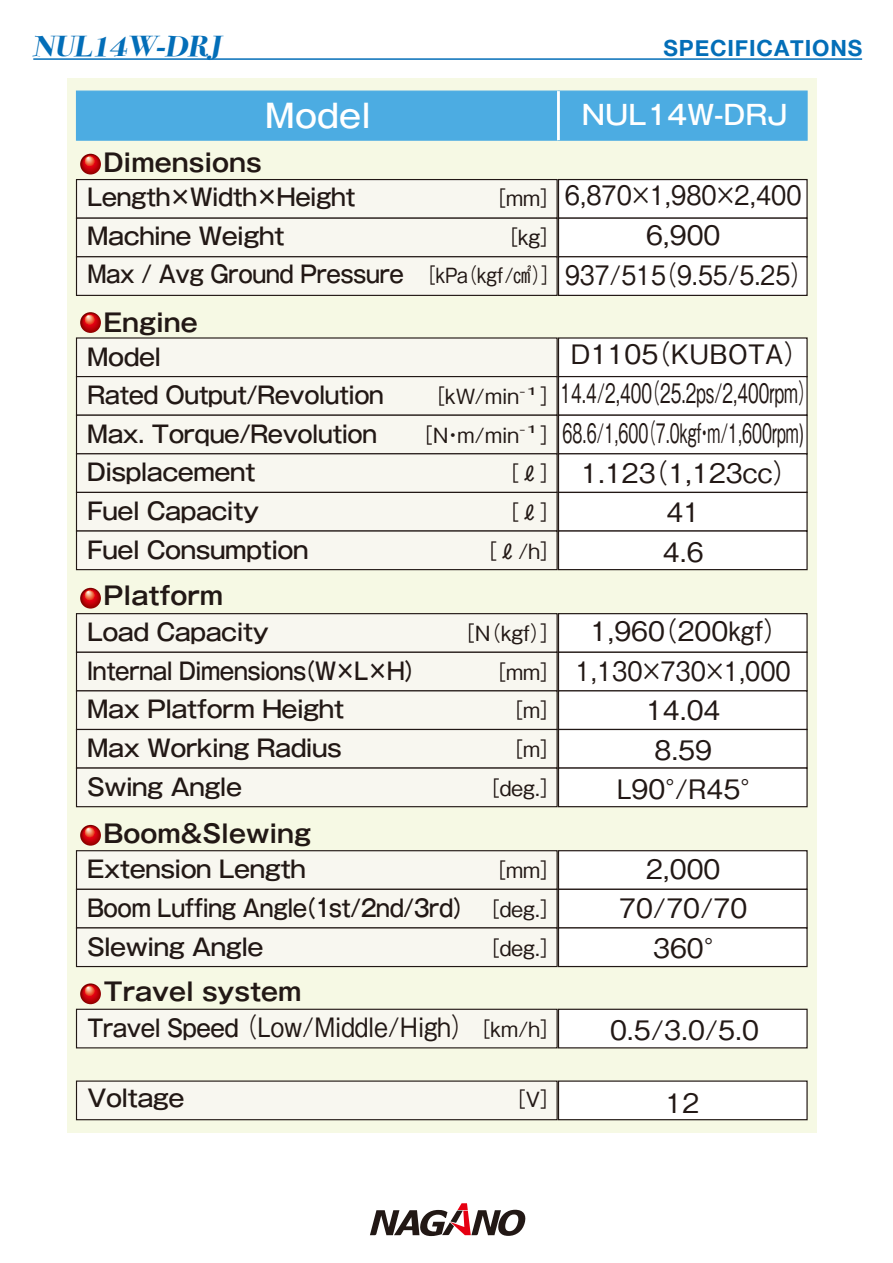
<style>
.page{position:relative;width:893px;height:1263px;background:#fff}
.page>*{position:absolute;margin:0;border:0;box-sizing:border-box;transform-origin:0 0}
.t1{font:500 32.1px "Gothic MB101 Pr 5";color:#fff}
.t2{font:italic 700 28.8px "Bodoni Svty Two ITCTT";color:#036eb8;scale:1.12 1}
.t3{font:500 26.85px/39.6px "Gothic BBB Pr 5";color:#221815;text-align:center}
.t4{font:500 26.85px/39.6px "Gothic BBB Pr 5";color:#221815;text-align:center;scale:.9 1}
.t5{font:500 26.85px "Gothic MB101 Pr 5";color:#fff}
.t6{font:500 26.7px "Gothic BBB Pr 5";color:#221815;scale:.9 1}
.t7{font:700 24.75px "Gothic MB101 Pr 5 De";color:#221815}
.t8{font:500 23.4px/38.5px "Gothic MB101 Pr 5";letter-spacing:-.03em;color:#221815}
.t9{font:500 23.4px/38.8px "Gothic MB101 Pr 5";letter-spacing:-.03em;color:#221815;scale:.9 1}
.t10{font:500 23.4px "Gothic MB101 Pr 5";letter-spacing:-.03em;color:#221815;scale:.96 1}
.t11{font:700 22.35px "Helvetica Neue";letter-spacing:.04em;color:#036eb8}
.t12{font:500 20.85px "Gothic BBB Pr 5";color:#221815}
.t13{font:500 10.5px "Gothic BBB Pr 5";color:#221815;scale:2 1}
.s1{font-family:"Gothic BBB Pr 5";font-size:20.85px}
.s2{font-family:"Gothic MB101 Pr 5";font-size:23.4px}
.s3{font-size:20.85px}
</style>
<div class="page">
<hr style="left:33px;top:58px;width:829px;height:2px;background:#036eb8">
<div style="left:68px;top:78px;width:749px;height:1055px;background:#f6f9e4"></div>
<svg style="left:370px;top:1203px;width:156px;height:33px"></svg>
<div style="left:558px;top:91px;width:250px;height:50px;background:#4cace2;border:1px solid #4cace2"></div>
<div style="left:76px;top:91px;width:482px;height:50px;background:#4cace2;border:1px solid #4cace2"></div>
<svg style="left:80px;top:154px;width:21px;height:20px"></svg>
<div style="left:76px;top:179px;width:482px;height:40px;background:#f8f7f0;border:1px solid #221815"></div>
<div style="left:558px;top:179px;width:250px;height:40px;background:#fff;border:1px solid #221815"></div>
<svg style="left:80px;top:312px;width:21px;height:21px"></svg>
<div style="left:76px;top:337px;width:482px;height:40px;background:#f8f7f0"></div>
<div style="left:558px;top:337px;width:250px;height:40px;background:#fff"></div>
<div style="left:76px;top:376px;width:482px;height:40px;background:#f8f7f0;border:1px solid #221815"></div>
<div style="left:558px;top:376px;width:250px;height:40px;background:#fff;border:1px solid #221815"></div>
<div style="left:76px;top:415px;width:482px;height:39px;background:#f8f7f0;border:1px solid #221815"></div>
<div style="left:558px;top:415px;width:250px;height:39px;background:#fff;border:1px solid #221815"></div>
<div style="left:76px;top:453px;width:482px;height:40px;background:#f8f7f0;border:1px solid #221815"></div>
<div style="left:558px;top:453px;width:250px;height:40px;background:#fff;border:1px solid #221815"></div>
<div style="left:76px;top:492px;width:482px;height:40px;background:#f8f7f0;border:1px solid #221815"></div>
<div style="left:558px;top:492px;width:250px;height:40px;background:#fff;border:1px solid #221815"></div>
<div style="left:76px;top:530px;width:482px;height:40px;background:#f8f7f0;border:1px solid #221815"></div>
<div style="left:76px;top:613px;width:482px;height:40px;background:#f8f7f0;border:1px solid #221815"></div>
<div style="left:558px;top:530px;width:250px;height:40px;background:#fff;border:1px solid #221815"></div>
<div style="left:76px;top:218px;width:482px;height:39px;background:#f8f7f0;border:1px solid #221815"></div>
<div style="left:558px;top:218px;width:250px;height:39px;background:#fff;border:1px solid #221815"></div>
<div style="left:76px;top:256px;width:482px;height:40px;background:#f8f7f0;border:1px solid #221815"></div>
<svg style="left:80px;top:588px;width:21px;height:21px"></svg>
<div style="left:558px;top:613px;width:250px;height:40px;background:#fff;border:1px solid #221815"></div>
<div style="left:76px;top:850px;width:482px;height:40px;background:#f8f7f0;border:1px solid #221815"></div>
<svg style="left:80px;top:825px;width:21px;height:21px"></svg>
<div style="left:558px;top:850px;width:250px;height:40px;background:#fff;border:1px solid #221815"></div>
<div style="left:76px;top:889px;width:482px;height:39px;background:#f8f7f0;border:1px solid #221815"></div>
<div style="left:558px;top:889px;width:250px;height:39px;background:#fff;border:1px solid #221815"></div>
<div style="left:76px;top:927px;width:482px;height:40px;background:#f8f7f0;border:1px solid #221815"></div>
<div style="left:558px;top:927px;width:250px;height:40px;background:#fff;border:1px solid #221815"></div>
<div style="left:76px;top:652px;width:482px;height:39px;background:#f8f7f0;border:1px solid #221815"></div>
<div style="left:558px;top:652px;width:250px;height:39px;background:#fff;border:1px solid #221815"></div>
<div style="left:76px;top:690px;width:482px;height:40px;background:#f8f7f0;border:1px solid #221815"></div>
<div style="left:558px;top:690px;width:250px;height:40px;background:#fff;border:1px solid #221815"></div>
<div style="left:76px;top:729px;width:482px;height:40px;background:#f8f7f0;border:1px solid #221815"></div>
<div style="left:558px;top:729px;width:250px;height:40px;background:#fff;border:1px solid #221815"></div>
<div style="left:76px;top:767px;width:482px;height:40px;background:#f8f7f0;border:1px solid #221815"></div>
<div style="left:76px;top:1009px;width:482px;height:39px;background:#f8f7f0;border:1px solid #221815"></div>
<svg style="left:80px;top:983px;width:21px;height:21px"></svg>
<div style="left:558px;top:1009px;width:250px;height:39px;background:#fff;border:1px solid #221815"></div>
<div style="left:558px;top:767px;width:250px;height:40px;background:#fff;border:1px solid #221815"></div>
<div style="left:558px;top:256px;width:250px;height:40px;background:#fff;border:1px solid #221815"></div>
<hr style="left:557px;top:91px;width:3px;height:49px;background:#fff">
<div style="left:76px;top:1080px;width:482px;height:40px;background:#f8f7f0;border:1px solid #221815"></div>
<div style="left:558px;top:1080px;width:250px;height:40px;background:#fff;border:1px solid #221815"></div>
<p class="t2" style="left:33px;top:23px;width:176px">NUL14W-DRJ</p>
<p class="t11" style="left:663px;top:30px;width:200px">SPECIFICATIONS</p>
<h1 class="t1" style="left:265px;top:89px;width:108px">Model</h1>
<p class="t7" style="left:103px;top:142px;width:160px">Dimensions</p>
<p class="t10" style="left:87px;top:178px;width:281px">Length×Width×Height</p>
<p class="t12" style="left:485px;top:181px;width:77px">［mm］</p>
<p class="t8" style="left:87px;top:214px;width:199px">Machine Weight</p>
<p class="t12" style="left:497px;top:220px;width:65px">［kg］</p>
<p class="t9" style="left:87px;top:253px;width:527px">Max / Avg Ground Pressure <span class="s1">［kPa（kgf/㎠）］</span></p>
<p class="t7" style="left:103px;top:302px;width:96px">Engine</p>
<p class="t8" style="left:87px;top:336px;width:299px">Model<br>Rated Output/Revolution</p>
<p class="t12" style="left:424px;top:380px;width:96px">［kW/min</p>
<p class="t13" style="left:519px;top:382px;width:11px">-1</p>
<p class="t12" style="left:540px;top:380px;width:22px">］</p>
<p class="t8" style="left:87px;top:413px;width:292px">Max. Torque/Revolution</p>
<p class="t12" style="left:412px;top:418px;width:109px">［N・m/min</p>
<p class="t13" style="left:519px;top:421px;width:11px">-1</p>
<p class="t12" style="left:540px;top:418px;width:22px">］</p>
<p class="t8" style="left:87px;top:451px;width:170px">Displacement</p>
<p class="t12" style="left:498px;top:457px;width:64px">［ℓ］</p>
<p class="t8" style="left:87px;top:490px;width:174px">Fuel Capacity</p>
<p class="t12" style="left:498px;top:495px;width:64px">［ℓ］</p>
<p class="t8" style="left:87px;top:529px;width:223px">Fuel Consumption</p>
<p class="t12" style="left:476px;top:534px;width:86px">［ℓ/h］</p>
<p class="t7" style="left:103px;top:575px;width:121px">Platform</p>
<p class="t8" style="left:87px;top:611px;width:183px">Load Capacity</p>
<p class="t12" style="left:454px;top:617px;width:109px">［N（kgf）］</p>
<p class="t9" style="left:87px;top:650px;width:377px">Internal Dimensions（W×L×H）</p>
<p class="t12" style="left:485px;top:655px;width:77px">［mm］</p>
<p class="t8" style="left:87px;top:688px;width:259px">Max Platform Height</p>
<p class="t12" style="left:502px;top:694px;width:60px">［m］</p>
<p class="t8" style="left:87px;top:727px;width:256px">Max Working Radius</p>
<p class="t12" style="left:502px;top:732px;width:60px">［m］</p>
<p class="t8" style="left:87px;top:765px;width:156px">Swing Angle</p>
<p class="t12" style="left:479px;top:771px;width:84px">［deg.］</p>
<p class="t7" style="left:103px;top:813px;width:209px">Boom&amp;Slewing</p>
<p class="t8" style="left:87px;top:848px;width:221px">Extension Length</p>
<p class="t12" style="left:485px;top:854px;width:77px">［mm］</p>
<p class="t9" style="left:87px;top:886px;width:528px">Boom Luffing Angle（1st/2nd/3rd）<span class="s1">［deg.］<br></span>Slewing Angle</p>
<p class="t12" style="left:479px;top:931px;width:84px">［deg.］</p>
<p class="t7" style="left:104px;top:971px;width:199px">Travel system</p>
<p class="t6" style="left:87px;top:1005px;width:528px"><span class="s2">Travel Speed</span> （Low/Middle/High）<span class="s3">［km/h］</span></p>
<p class="t5" style="left:582px;top:93px;width:207px">NUL14W-DRJ</p>
<p class="t4" style="left:565px;top:173px;width:278px">6,870×1,980×2,400<br>6,900<br>937/515（9.55/5.25）</p>
<p class="t3" style="left:560px;top:331px;width:256px">D1105（KUBOTA）<br>14.4/2,400（25.2ps/2,400rpm）<br>68.6/1,600（7.0kgf・m/1,600rpm)<br>1.123（1,123ｃｃ）<br>41<br>4.6</p>
<p class="t3" style="left:591px;top:609px;width:201px">1,960（200㎏ｆ）</p>
<p class="t4" style="left:576px;top:648px;width:241px">1,130×730×1,000</p>
<p class="t3" style="left:646px;top:688px;width:76px">14.04</p>
<p class="t3" style="left:654px;top:727px;width:59px">8.59</p>
<p class="t3" style="left:617px;top:767px;width:152px">L90°/R45°</p>
<p class="t3" style="left:646px;top:846px;width:76px">2,000</p>
<p class="t3" style="left:619px;top:886px;width:130px">70/70/70</p>
<p class="t3" style="left:653px;top:925px;width:79px">360°</p>
<p class="t3" style="left:610px;top:1007px;width:150px">0.5/3.0/5.0</p>
<p class="t8" style="left:87px;top:1077px;width:99px">Voltage</p>
<p class="t12" style="left:505px;top:1083px;width:58px">［V］</p>
<p class="t3" style="left:666px;top:1081px;width:35px">12</p>
</div>
